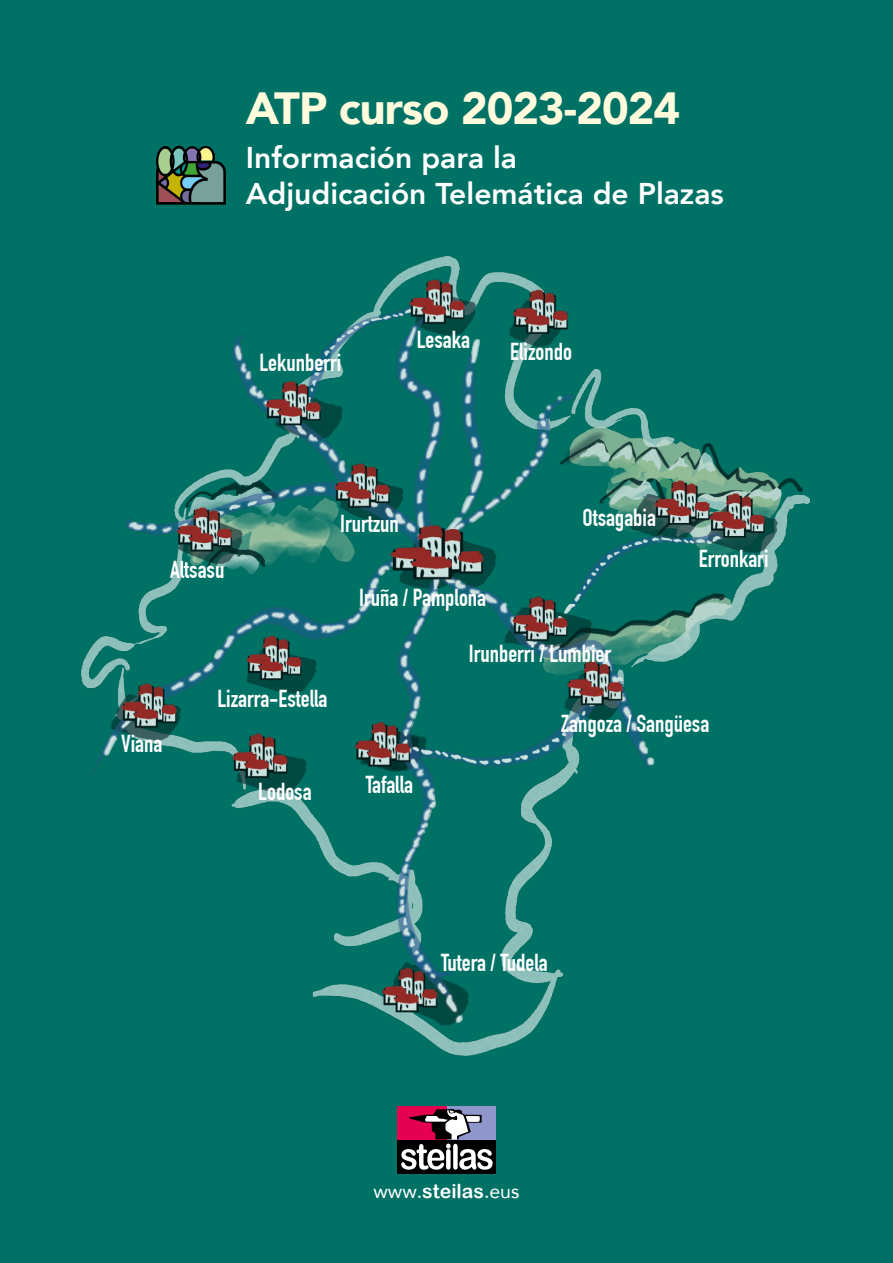
<style>
.page{position:relative;width:893px;height:1263px;background:#007165}
.page>*{position:absolute;margin:0;border:0;box-sizing:border-box;transform-origin:0 0}
.t1{font:900 45px "Avenir";letter-spacing:-.02em;color:#fffbdc}
.t2{font:800 30px/36px "Avenir";color:#fff}
.t3{font:700 24px "DIN Condensed";color:#fff}
.t4{font:19.5px "Avenir";color:#fff}
.s1{font-family:"Arial Rounded MT Bold"}
</style>
<div class="page">
<div style="left:397px;top:1106px;width:99px;height:33px;background:#e50051"></div>
<div style="left:447px;top:1106px;width:49px;height:33px;background:#8f96cb"></div>
<div style="left:397px;top:1140px;width:99px;height:33px;background:#000"></div>
<svg style="left:401px;top:1109px;width:92px;height:61px"></svg>
<img style="left:81px;top:256px;width:729px;height:800px">
<svg style="left:156px;top:146px;width:70px;height:59px;background:#506856"></svg>
<h1 class="t1" style="left:246px;top:70px;width:436px">ATP curso 2023-2024</h1>
<p class="t2" style="left:246px;top:140px;width:479px">Información para la<br>Adjudicación Telemática de Plazas</p>
<p class="t3" style="left:259px;top:349px;width:83px">Lekunberri</p>
<p class="t3" style="left:417px;top:325px;width:55px">Lesaka</p>
<p class="t3" style="left:510px;top:337px;width:63px">Elizondo</p>
<p class="t3" style="left:170px;top:556px;width:56px">Altsasu</p>
<p class="t3" style="left:121px;top:729px;width:43px">Viana</p>
<p class="t3" style="left:217px;top:685px;width:112px">Lizarra-Estella</p>
<p class="t3" style="left:258px;top:777px;width:55px">Lodosa</p>
<p class="t3" style="left:340px;top:509px;width:60px">Irurtzun</p>
<p class="t3" style="left:359px;top:584px;width:128px">Iruña / Pamplona</p>
<p class="t3" style="left:582px;top:504px;width:75px">Otsagabia</p>
<p class="t3" style="left:469px;top:640px;width:144px">Irunberri / Lumbier</p>
<p class="t3" style="left:699px;top:544px;width:71px">Erronkari</p>
<p class="t3" style="left:366px;top:771px;width:49px">Tafalla</p>
<p class="t3" style="left:561px;top:709px;width:149px">Zangoza / Sangüesa</p>
<p class="t3" style="left:441px;top:948px;width:108px">Tutera / Tudela</p>
<p class="t4" style="left:373px;top:1175px;width:147px">www.<span class="s1">steilas</span>.eus</p>
</div>
